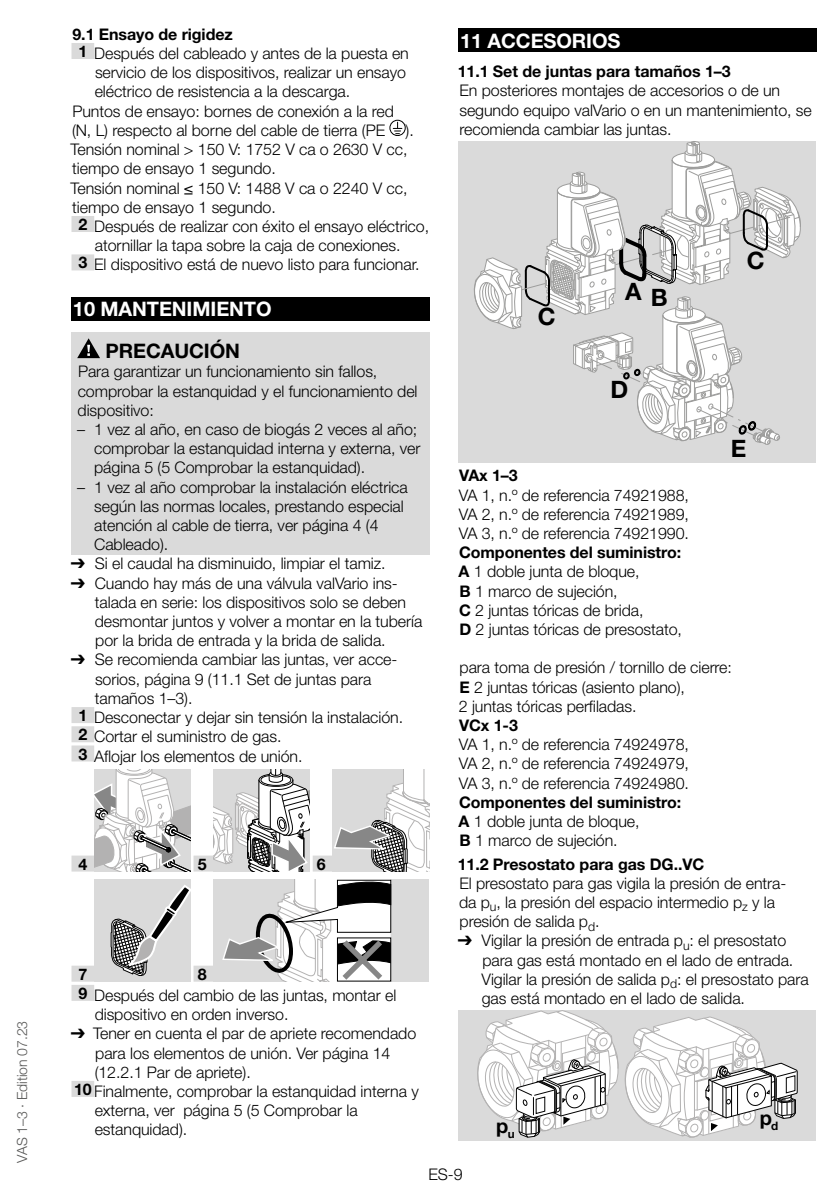
<style>
.page{position:relative;width:840px;height:1191px;background:#fff}
.page>*{position:absolute;margin:0;border:0;box-sizing:border-box;transform-origin:0 0}
.t1{font:700 24px "Helvetica Neue LT Pro";color:#000}
.t2{font:700 20px "Helvetica Neue LT Pro";letter-spacing:-.005em;color:#fff}
.t3{font:700 20px "Helvetica Neue LT Pro";letter-spacing:-.005em;color:#000}
.t4{font:300 16px/19.2px "Helvetica Neue LT Pro";letter-spacing:-.005em;color:#000}
.t5{font:700 16px "Helvetica Neue LT Pro";letter-spacing:-.005em;color:#000}
.t6{font:300 14px "Helvetica Neue LT Pro";letter-spacing:-.005em;color:#575756}
.s1{font-weight:700}
.s2{font-family:"Arial Unicode MS";font-weight:400}
</style>
<div class="page">
<div style="left:71px;top:43px;width:23px;height:16px;background:#dadada"></div>
<div style="left:71px;top:216px;width:23px;height:16px;background:#dadada"></div>
<div style="left:71px;top:254px;width:23px;height:16px;background:#dadada"></div>
<div style="left:71px;top:297px;width:359px;height:24px;background:#000"></div>
<div style="left:71px;top:332px;width:359px;height:32px;background:#dadada"></div>
<div style="left:71px;top:360px;width:359px;height:60px;background:#dadada"></div>
<div style="left:71px;top:418px;width:359px;height:60px;background:#dadada"></div>
<div style="left:71px;top:475px;width:359px;height:80px;background:#dadada"></div>
<div style="left:71px;top:707px;width:23px;height:16px;background:#dadada"></div>
<div style="left:71px;top:726px;width:23px;height:16px;background:#dadada"></div>
<div style="left:71px;top:745px;width:23px;height:16px;background:#dadada"></div>
<div style="left:71px;top:855px;width:23px;height:16px;background:#dadada"></div>
<div style="left:193px;top:855px;width:20px;height:16px;background:#dadada"></div>
<div style="left:312px;top:855px;width:20px;height:16px;background:#dadada"></div>
<div style="left:71px;top:965px;width:23px;height:16px;background:#dadada"></div>
<div style="left:193px;top:965px;width:20px;height:16px;background:#dadada"></div>
<div style="left:71px;top:985px;width:23px;height:16px;background:#dadada"></div>
<div style="left:71px;top:1081px;width:23px;height:16px;background:#dadada"></div>
<svg style="left:389px;top:120px;width:16px;height:16px"></svg>
<div style="left:389px;top:120px;width:16px;height:16px;border:1px solid #000;border-radius:50%"></div>
<svg style="left:393px;top:122px;width:8px;height:12px"></svg>
<svg style="left:77px;top:338px;width:23px;height:20px"></svg>
<svg style="left:94px;top:769px;width:96px;height:103px"></svg>
<svg style="left:213px;top:769px;width:97px;height:103px"></svg>
<svg style="left:332px;top:769px;width:97px;height:102px"></svg>
<div style="left:94px;top:879px;width:96px;height:102px;background:#dadada"></div>
<svg style="left:110px;top:885px;width:80px;height:91px"></svg>
<div style="left:213px;top:879px;width:216px;height:102px;background:#dadada"></div>
<svg style="left:222px;top:879px;width:169px;height:102px"></svg>
<div style="left:458px;top:28px;width:358px;height:24px;background:#000"></div>
<div style="left:458px;top:141px;width:357px;height:321px;background:#dadada"></div>
<svg style="left:473px;top:141px;width:327px;height:304px"></svg>
<div style="left:633px;top:368px;width:7px;height:8px;border:2px solid #000;border-radius:2px"></div>
<div style="left:622px;top:372px;width:7px;height:8px;border:2px solid #000;border-radius:2px"></div>
<div style="left:458px;top:1010px;width:357px;height:130px;background:#dadada"></div>
<svg style="left:477px;top:1010px;width:320px;height:128px"></svg>
<p class="t6" style="left:13px;top:1162px;width:143px;rotate:-90deg">VAS 1–3 · Edition 07.23</p>
<p class="t5" style="left:72px;top:24px;width:162px">9.1 Ensayo de rigidez</p>
<p class="t4" style="left:78px;top:43px;width:331px"><span class="s1">1</span> Después del cableado y antes de la puesta en</p>
<p class="t4" style="left:95px;top:63px;width:312px">servicio de los dispositivos, realizar un ensayo</p>
<p class="t4" style="left:95px;top:82px;width:257px">eléctrico de resistencia a la descarga.</p>
<p class="t4" style="left:72px;top:101px;width:323px">Puntos de ensayo: bornes de conexión a la red</p>
<p class="t4" style="left:72px;top:120px;width:314px">(N, L) respecto al borne del cable de tierra (PE</p>
<p class="t4" style="left:405px;top:120px;width:10px">).</p>
<p class="t4" style="left:70px;top:140px;width:338px">Tensión nominal &gt; 150 V: 1752 V ca o 2630 V cc,</p>
<p class="t4" style="left:72px;top:159px;width:205px">tiempo de ensayo 1 segundo.</p>
<p class="t4" style="left:70px;top:178px;width:338px">Tensión nominal ≤ 150 V: 1488 V ca o 2240 V cc,</p>
<p class="t4" style="left:72px;top:197px;width:205px">tiempo de ensayo 1 segundo.</p>
<p class="t4" style="left:78px;top:216px;width:352px"><span class="s1">2</span> Después de realizar con éxito el ensayo eléctrico,</p>
<p class="t4" style="left:95px;top:236px;width:307px">atornillar la tapa sobre la caja de conexiones.</p>
<p class="t4" style="left:78px;top:255px;width:342px"><span class="s1">3</span> El dispositivo está de nuevo listo para funcionar.</p>
<p class="t2" style="left:73px;top:297px;width:200px">10 MANTENI MIENTO</p>
<p class="t3" style="left:105px;top:339px;width:133px">PRECAUCIÓN</p>
<p class="t4" style="left:78px;top:362px;width:341px">Para garantizar un funcionamiento sin fallos, comprobar la estanquidad y el funcionamiento del dispositivo:</p>
<p class="t4" style="left:94px;top:419px;width:327px;text-indent:-17px">– 1 vez al año, en caso de biogás 2 veces al año; comprobar la estanquidad interna y externa, ver página 5 (5 Comprobar la estanquidad).</p>
<p class="t4" style="left:94px;top:477px;width:315px;text-indent:-17px">– 1 vez al año comprobar la instalación eléctrica según las normas locales, prestando especial atención al cable de tierra, ver página 4 (4<br>Cableado).</p>
<p class="t4" style="left:71px;top:554px;width:316px"><span class="s2">➔</span> Si el caudal ha disminuido, limpiar el tamiz.</p>
<p class="t4" style="left:95px;top:573px;width:329px;text-indent:-24px"><span class="s2">➔</span> Cuando hay más de una válvula valVario ins&shy;talada en serie: los dispositivos solo se deben desmontar juntos y volver a montar en la tubería por la brida de entrada y la brida de salida.</p>
<p class="t4" style="left:71px;top:650px;width:328px"><span class="s2">➔</span> Se recomienda cambiar las juntas, ver acce-</p>
<p class="t4" style="left:95px;top:669px;width:278px">sorios, página 9 (11.1 Set de juntas para</p>
<p class="t4" style="left:95px;top:688px;width:99px">tamaños 1–3).</p>
<p class="t4" style="left:78px;top:707px;width:326px"><span class="s1">1</span> Desconectar y dejar sin tensión la instalación.</p>
<p class="t4" style="left:78px;top:726px;width:204px"><span class="s1">2</span> Cortar el suministro de gas.</p>
<p class="t4" style="left:78px;top:746px;width:225px"><span class="s1">3</span> Aflojar los elementos de unión.</p>
<p class="t5" style="left:78px;top:854px;width:10px">4</p>
<p class="t5" style="left:197px;top:854px;width:10px">5</p>
<p class="t5" style="left:317px;top:854px;width:10px">6</p>
<p class="t4" style="left:78px;top:963px;width:319px;line-height:21.2px;text-indent:119px"><span class="s1">8<br>9</span> Después del cambio de las juntas, montar el</p>
<p class="t4" style="left:95px;top:1004px;width:195px">dispositivo en orden inverso.</p>
<p class="t4" style="left:71px;top:1023px;width:347px"><span class="s2">➔</span> Tener en cuenta el par de apriete recomendado</p>
<p class="t4" style="left:95px;top:1042px;width:296px">para los elementos de unión. Ver página 14</p>
<p class="t4" style="left:95px;top:1062px;width:157px">(12.2.1 Par de apriete).</p>
<p class="t4" style="left:74px;top:1081px;width:346px"><span class="s1">10</span> Finalmente, comprobar la estanquidad interna y</p>
<p class="t4" style="left:95px;top:1100px;width:264px">externa, ver página 5 (5 Comprobar la</p>
<p class="t4" style="left:95px;top:1119px;width:94px">estanquidad).</p>
<p class="t5" style="left:78px;top:964px;width:10px">7</p>
<p class="t2" style="left:460px;top:28px;width:56px">11 ACCE</p>
<p class="t2" style="left:543px;top:28px;width:78px">SORIOS</p>
<p class="t5" style="left:457px;top:62px;width:274px">11.1 Set de juntas para tamaños 1–3</p>
<p class="t4" style="left:459px;top:81px;width:354px">En posteriores montajes de accesorios o de un segundo equipo valVario o en un mantenimiento, se recomienda cambiar las juntas.</p>
<h1 class="t1" style="left:537px;top:302px;width:19px">C</h1>
<h1 class="t1" style="left:625px;top:280px;width:44px">A B</h1>
<h1 class="t1" style="left:610px;top:375px;width:19px">D</h1>
<h1 class="t1" style="left:746px;top:245px;width:19px">C</h1>
<h1 class="t1" style="left:730px;top:433px;width:17px">E</h1>
<p class="t5" style="left:459px;top:466px;width:60px">VAx 1–3</p>
<p class="t4" style="left:458px;top:485px;width:231px;text-align:justify">VA 1, n.º de referencia 74921988, VA 2, n.º de referencia 74921989, VA 3, n.º de referencia 74921990.</p>
<p class="t4" style="left:458px;top:542px;width:225px"><span class="s1">Componentes del suministro:<br>A</span> 1 doble junta de bloque,<br><span class="s1">B</span> 1 marco de sujeción,<br><span class="s1">C</span> 2 juntas tóricas de brida,<br><span class="s1">D</span> 2 juntas tóricas de presostato,</p>
<p class="t4" style="left:458px;top:658px;width:274px">para toma de presión / tornillo de cierre:<br><span class="s1">E</span> 2 juntas tóricas (asiento plano),<br>2 juntas tóricas perfiladas.</p>
<p class="t5" style="left:459px;top:715px;width:60px">VCx 1-3</p>
<p class="t4" style="left:458px;top:734px;width:231px;text-align:justify">VA 1, n.º de referencia 74924978, VA 2, n.º de referencia 74924979, VA 3, n.º de referencia 74924980.</p>
<p class="t4" style="left:458px;top:792px;width:224px"><span class="s1">Componentes del suministro:<br>A</span> 1 doble junta de bloque,<br><span class="s1">B</span> 1 marco de sujeción.</p>
<p class="t5" style="left:457px;top:854px;width:247px">11.2 Presostato para gas DG..VC</p>
<p class="t4" style="left:459px;top:873px;width:328px">El presostato para gas vigila la presión de entra&shy;da p<sub>u</sub>, la presión del espacio intermedio p<sub>z</sub> y la presión de salida p<sub>d</sub>.</p>
<p class="t4" style="left:481px;top:930px;width:328px;text-indent:-24px"><span class="s2">➔</span> Vigilar la presión de entrada p<sub>u</sub>: el presostato para gas está montado en el lado de entrada.<br>Vigilar la presión de salida p<sub>d</sub>: el presostato para gas está montado en el lado de salida.</p>
<p class="t3" style="left:496px;top:1113px;width:20px">p<sub>u</sub></p>
<p class="t3" style="left:759px;top:1105px;width:20px">p<sub>d</sub></p>
<p class="t4" style="left:428px;top:1164px;width:36px">ES-9</p>
</div>
